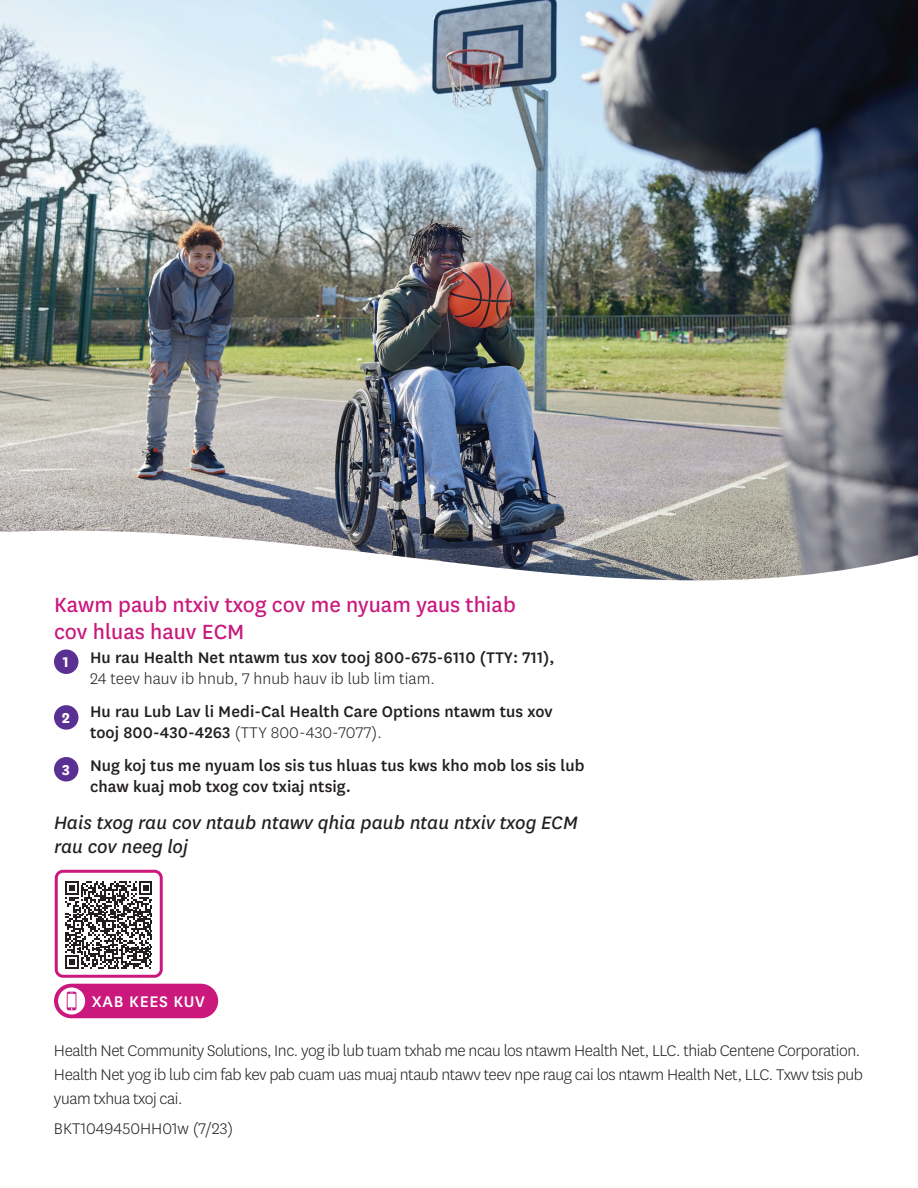
<style>
.page{position:relative;width:918px;height:1188px;background:#fff}
.page>*{position:absolute;margin:0;border:0;box-sizing:border-box;transform-origin:0 0}
.t1{font:24px/27px "Centene Sans";color:#ca187d}
.t2{font:italic 21px/24px "Centene Sans";color:#231f20}
.t3{font:500 18px/21px "Centene Sans";letter-spacing:.005em;color:#231f20}
.t4{font:300 18px/24px "Centene Sans";letter-spacing:-.025em;color:#231f20}
.t5{font:300 18px "Centene Sans";color:#231f20}
.t6{font:500 18px "Centene Sans";letter-spacing:.04em;color:#fff}
.s1{font-weight:300}
</style>
<div class="page">
<div style="left:54px;top:984px;width:164px;height:34px;background:#ca187d;border-radius:17px"></div>
<svg style="left:58px;top:987px;width:27px;height:27px"></svg>
<div style="left:54px;top:705px;width:24px;height:25px;background:#5a3092;border-radius:50%"></div>
<div style="left:54px;top:757px;width:24px;height:25px;background:#5a3092;border-radius:50%"></div>
<img style="left:0;top:0;width:918px;height:531px">
<svg style="left:0;top:531px;width:918px;height:130px"></svg>
<div style="left:54px;top:650px;width:24px;height:24px;background:#5a3092;border-radius:50%"></div>
<svg style="left:65px;top:881px;width:87px;height:88px"></svg>
<div style="left:55px;top:870px;width:108px;height:108px;border:3px solid #ca187d;border-radius:7px"></div>
<h2 class="t1" style="left:54px;top:590px;width:463px">Kawm paub ntxiv txog cov me nyuam yaus thiab cov hluas hauv ECM</h2>
<p class="t3" style="left:90px;top:646px;width:466px;text-indent:-27px"><sub>1</sub> Hu rau Health Net ntawm tus xov tooj 800-675-6110 (TTY: 711),<br><span class="s1">24 teev hauv ib hnub, 7 hnub hauv ib lub lim tiam.</span></p>
<p class="t3" style="left:90px;top:700px;width:464px;text-indent:-28px"><sub>2</sub> Hu rau Lub Lav li Medi-Cal Health Care Options ntawm tus xov tooj 800-430-4263 <span class="s1">(TTY 800-430-7077).</span></p>
<p class="t3" style="left:90px;top:754px;width:496px;text-indent:-28px"><sub>3</sub> Nug koj tus me nyuam los sis tus hluas tus kws kho mob los sis lub chaw kuaj mob txog cov txiaj ntsig.</p>
<p class="t2" style="left:54px;top:810px;width:525px">Hais txog rau cov ntaub ntawv qhia paub ntau ntxiv txog ECM rau cov neeg loj</p>
<p class="t6" style="left:92px;top:989px;width:115px">XAB KEES KUV</p>
<p class="t4" style="left:54px;top:1038px;width:811px">Health Net Community Solutions, Inc. yog ib lub tuam txhab me ncau los ntawm Health Net, LLC. thiab Centene Corporation.<br>Health Net yog ib lub cim fab kev pab cuam uas muaj ntaub ntawv teev npe raug cai los ntawm Health Net, LLC. Txwv tsis pub yuam txhua txoj cai.</p>
<p class="t5" style="left:54px;top:1117px;width:181px">BKT1049450HH01w (7/23)</p>
</div>
